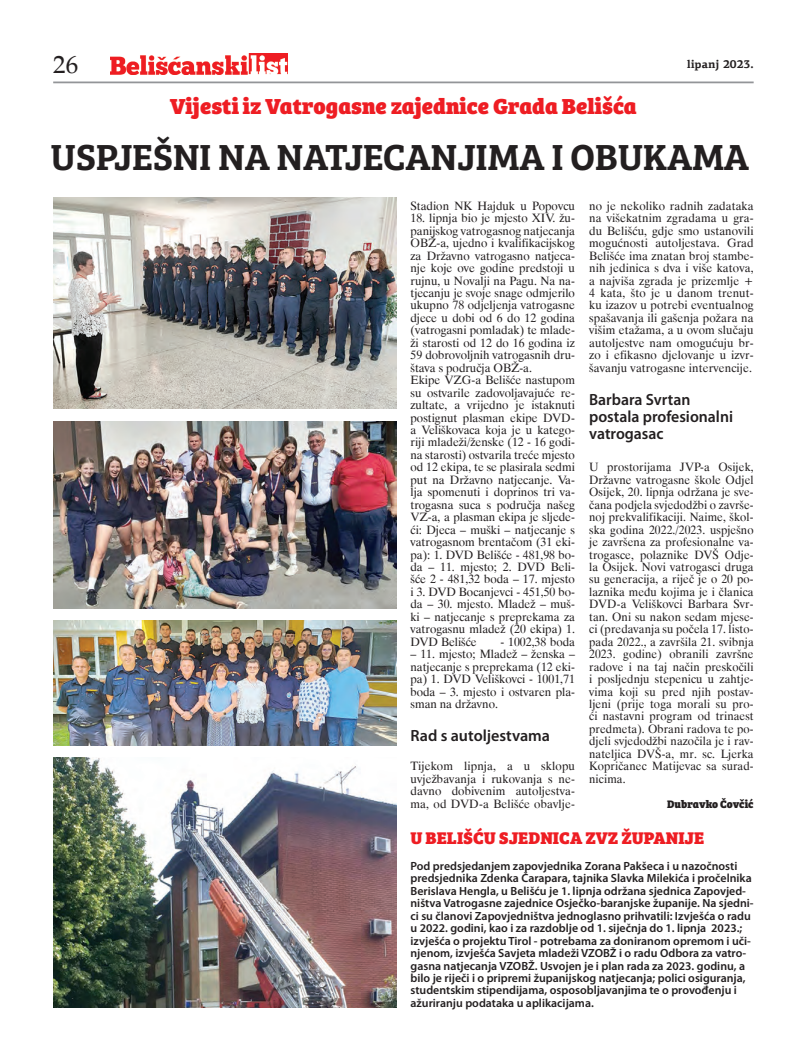
<style>
.page{position:relative;width:798px;height:1063px;background:#fff}
.page>*{position:absolute;margin:0;border:0;box-sizing:border-box;transform-origin:0 0}
.t1{font:600 37.5px "Bree Serif";letter-spacing:-.01em;color:#231f20}
.t2{font:25px "Palatino Roman";color:#231f20}
.t3{font:800 22.5px "Bree Serif";color:#ee1d23}
.t4{font:800 17.5px "Bree Serif";color:#ee1d23}
.t5{font:600 16.25px/17px "Myriad Pro";color:#231f20}
.t6{font:11.88px/12.5px "Dutch 801 BT";color:#231f20;text-align:justify}
.t7{font:600 11.88px/12.5px "Myriad Pro";color:#231f20}
.t8{font:800 11.25px "Bree Serif";color:#231f20}
.t9{font:700 11.25px "PF Agora Serif Pro";color:#231f20}
</style>
<div class="page">
<hr style="left:53px;top:82px;width:700px;height:1px;background:#939598">
<img style="left:110px;top:53px;width:178px;height:21px">
<img style="left:53px;top:197px;width:343px;height:212px">
<img style="left:53px;top:621px;width:343px;height:124px">
<img style="left:53px;top:422px;width:343px;height:186px">
<img style="left:53px;top:758px;width:343px;height:250px">
<p class="t2" style="left:53px;top:50px;width:26px">26</p>
<p class="t9" style="left:686px;top:57px;width:68px">lipanj 2023.</p>
<p class="t3" style="left:170px;top:89px;width:468px">Vijesti iz Vatrogasne zajednice Grada Belišća</p>
<p class="t1" style="left:50px;top:129px;width:700px">USPJEŠNI NA NATJECANJIMA I OBUKAMA</p>
<p class="t6" style="left:410px;top:199px;width:166px">Stadion NK Hajduk u Popovcu</p>
<p class="t6" style="left:410px;top:212px;width:166px;text-align:left">18. lipnja bio je mjesto XIV. žu&shy;panijskog vatrogasnog natjecanja<br>OBŽ-a, ujedno i kvalifikacijskog za Državno vatrogasno natjeca&shy;nje koje ove godine predstoji u rujnu, u Novalji na Pagu. Na na&shy;tjecanju je svoje snage odmjerilo ukupno 78 odjeljenja vatrogasne djece u dobi od 6 do 12 godina (vatrogasni pomladak) te mlade&shy;ži starosti od 12 do 16 godina iz<br>59 dobrovoljnih vatrogasnih dru&shy;štava s područja OBŽ-a.<br>Ekipe VZG-a Belišće nastupom su ostvarile zadovoljavajuće re&shy;zultate, a vrijedno je istaknuti postignut plasman ekipe DVD&shy;a Veliškovaca koja je u katego&shy;riji mladeži/ženske (12 - 16 godi&shy;na starosti) ostvarila treće mjesto od 12 ekipa, te se plasirala sedmi put na Državno natjecanje. Va&shy;lja spomenuti i doprinos tri va&shy;trogasna suca s područja našeg<br>VZ-a, a plasman ekipa je sljede&shy;ći: Djeca – muški – natjecanje s vatrogasnom brentačom (31 eki&shy;pa): 1. DVD Belišće - 481,98 bo&shy;da – 11. mjesto; 2. DVD Beli&shy;šće 2 - 481,32 boda – 17. mjesto i 3. DVD Bocanjevci - 451,50 bo&shy;da – 30. mjesto. Mladež – muš&shy;ki – natjecanje s preprekama za vatrogasnu mladež (20 ekipa) 1.<br>DVD Belišće</p>
<p class="t6" style="left:500px;top:635px;width:76px">- 1002,38 boda</p>
<p class="t6" style="left:410px;top:648px;width:166px">– 11. mjesto; Mladež – ženska – natjecanje s preprekama (12 eki&shy;pa) 1. DVD Veliškovci - 1001,71 boda – 3. mjesto i ostvaren pla&shy;sman na državno.</p>
<p class="t5" style="left:410px;top:727px;width:141px">Rad s autoljestvama</p>
<p class="t6" style="left:410px;top:760px;width:166px">Tijekom lipnja, a u sklopu uvježbavanja i rukovanja s ne&shy;davno dobivenim autoljestva&shy;ma, od DVD-a Belišće obavlje-</p>
<p class="t6" style="left:589px;top:199px;width:166px">no je nekoliko radnih zadataka na višekatnim zgradama u gra&shy;du Belišću, gdje smo ustanovili mogućnosti autoljestava. Grad Belišće ima znatan broj stambe&shy;nih jedinica s dva i više katova, a najviša zgrada je prizemlje + 4 kata, što je u danom trenut&shy;ku izazov u potrebi eventualnog spašavanja ili gašenja požara na višim etažama, a u ovom slučaju autoljestve nam omogućuju br&shy;zo i efikasno djelovanje u izvr&shy;šavanju vatrogasne intervencije.</p>
<p class="t5" style="left:589px;top:391px;width:145px">Barbara Svrtan postala profesionalni vatrogasac</p>
<p class="t6" style="left:589px;top:461px;width:166px">U prostorijama JVP-a Osijek, Državne vatrogasne škole Odjel Osijek, 20. lipnja održana je sve&shy;čana podjela svjedodžbi o završe&shy;noj prekvalifikaciji. Naime, škol&shy;ska godina 2022./2023. uspješno je završena za profesionalne va&shy;trogasce, polaznike DVŠ Odje&shy;la Osijek. Novi vatrogasci druga su generacija, a riječ je o 20 po&shy;laznika među kojima je i članica DVD-a Veliškovci Barbara Svr&shy;tan. Oni su nakon sedam mjese&shy;ci (predavanja su počela 17. listo&shy;pada 2022., a završila 21. svibnja 2023. godine) obranili završne radove i na taj način preskočili i posljednju stepenicu u zahtje&shy;vima koji su pred njih postav&shy;ljeni (prije toga morali su pro&shy;ći nastavni program od trinaest predmeta). Obrani radova te po&shy;djeli svjedodžbi nazočila je i rav&shy;nateljica DVŠ-a, mr. sc. Ljerka Kopričanec Matijevac sa surad&shy;nicima.</p>
<p class="t8" style="left:667px;top:795px;width:88px">Dubravko Čovčić</p>
<p class="t4" style="left:410px;top:824px;width:295px">U BELIŠĆU SJEDNICA ZVZ ŽUPANIJE</p>
<p class="t7" style="left:410px;top:860px;width:344px">Pod predsjedanjem zapovjednika Zorana Pakšeca i u nazočnosti predsjednika Zdenka Čarapara, tajnika Slavka Milekića i pročelnika Berislava Hengla, u Belišću je 1. lipnja održana sjednica Zapovjed&shy;ništva Vatrogasne zajednice Osječko-baranjske županije. Na sjedni&shy;ci su članovi Zapovjedništva jednoglasno prihvatili: Izvješća o radu u 2022. godini, kao i za razdoblje od 1. siječnja do 1. lipnja 2023.; izvješća o projektu Tirol - potrebama za doniranom opremom i uči&shy;njenom, izvješća Savjeta mladeži VZOBŽ i o radu Odbora za vatro&shy;gasna natjecanja VZOBŽ. Usvojen je i plan rada za 2023. godinu, a bilo je riječi i o pripremi županijskog natjecanja; polici osiguranja, studentskim stipendijama, osposobljavanjima te o provođenju i ažuriranju podataka u aplikacijama.</p>
</div>
